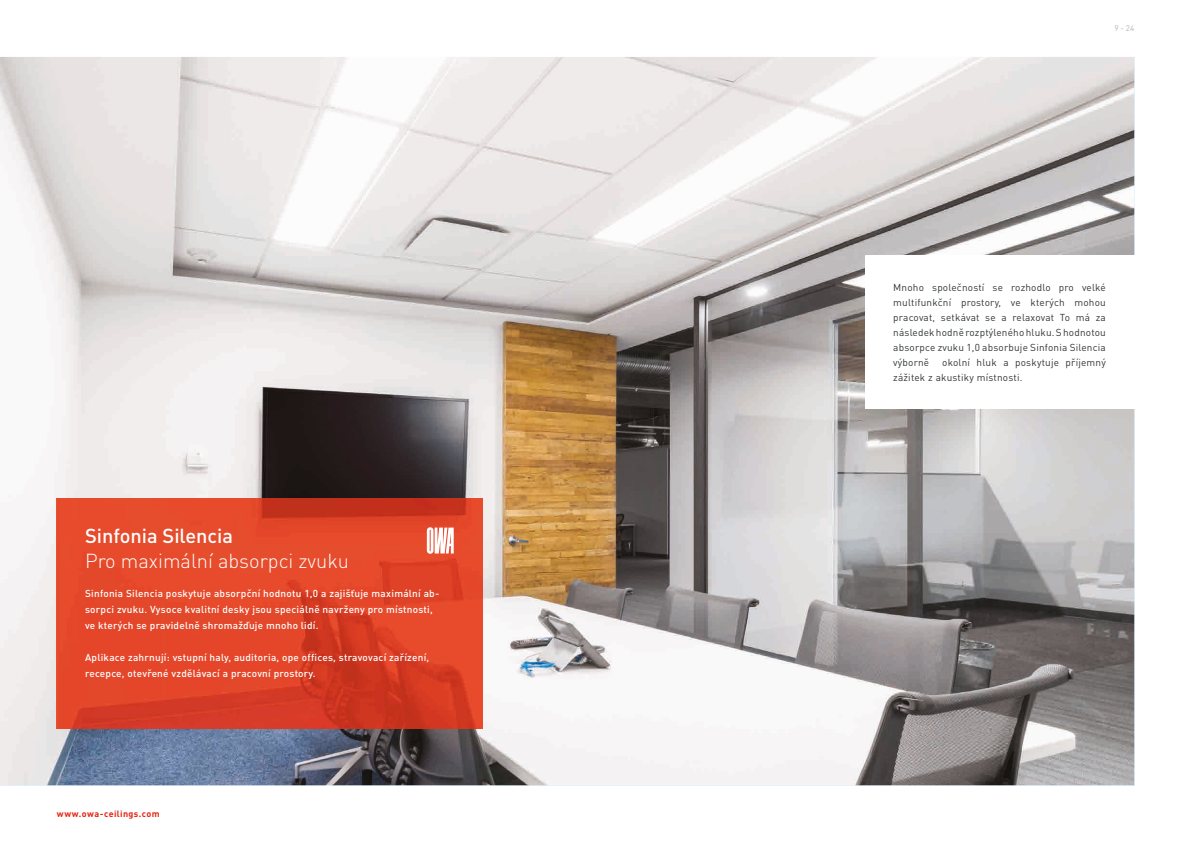
<style>
.page{position:relative;width:1191px;height:842px;background:#fff}
.page>*{position:absolute;margin:0;border:0;box-sizing:border-box;transform-origin:0 0}
.t1{font:300 20px "DIN Pro";color:#fff}
.t2{font:500 20px "DIN Pro";color:#fff}
.t3{font:500 10px/16px "DIN Pro";letter-spacing:.025em;color:#fff}
.t4{font:10px/15px "DIN Pro";letter-spacing:.02em;color:#313732;text-align:justify}
.t5{font:700 9px "DIN Pro";letter-spacing:.04em;color:#e42413}
.t6{font:8px "DIN Pro";color:#b2b2b2}
</style>
<div class="page">
<img style="left:0;top:57px;width:1134px;height:728px">
<img style="left:57px;top:499px;width:425px;height:230px">
<svg style="left:427px;top:527px;width:27px;height:27px"></svg>
<div style="left:865px;top:255px;width:297px;height:153px;background:#fff"></div>
<h1 class="t2" style="left:85px;top:522px;width:149px">Sinfonia Silencia</h1>
<h1 class="t1" style="left:85px;top:547px;width:265px">Pro maximální absorpci zvuku</h1>
<p class="t3" style="left:85px;top:585px;width:356px">Sinfonia Silencia poskytuje absorpční hodnotu 1,0 a zajišťuje maximální ab&shy;sorpci zvuku. Vysoce kvalitní desky jsou speciálně navrženy pro místnosti, ve kterých se pravidelně shromažďuje mnoho lidí.</p>
<p class="t3" style="left:85px;top:649px;width:346px">Aplikace zahrnují: vstupní haly, auditoria, ope offices, stravovací zařízení, recepce, otevřené vzdělávací a pracovní prostory.</p>
<p class="t5" style="left:57px;top:808px;width:104px">www.owa-ceilings.com</p>
<p class="t6" style="left:1114px;top:23px;width:21px">9 - 24</p>
<p class="t4" style="left:893px;top:280px;width:214px">Mnoho společností se rozhodlo pro velké multifunkční prostory, ve kterých mohou pracovat, setkávat se a relaxovat To má za následek hodně rozptýleného hluku. S hodnotou absorpce zvuku 1,0 absorbuje Sinfonia Silencia výborně</p>
<p class="t4" style="left:893px;top:355px;width:214px;text-indent:49px">okolní hluk a poskytuje příjemný zážitek z akustiky místnosti.</p>
</div>
